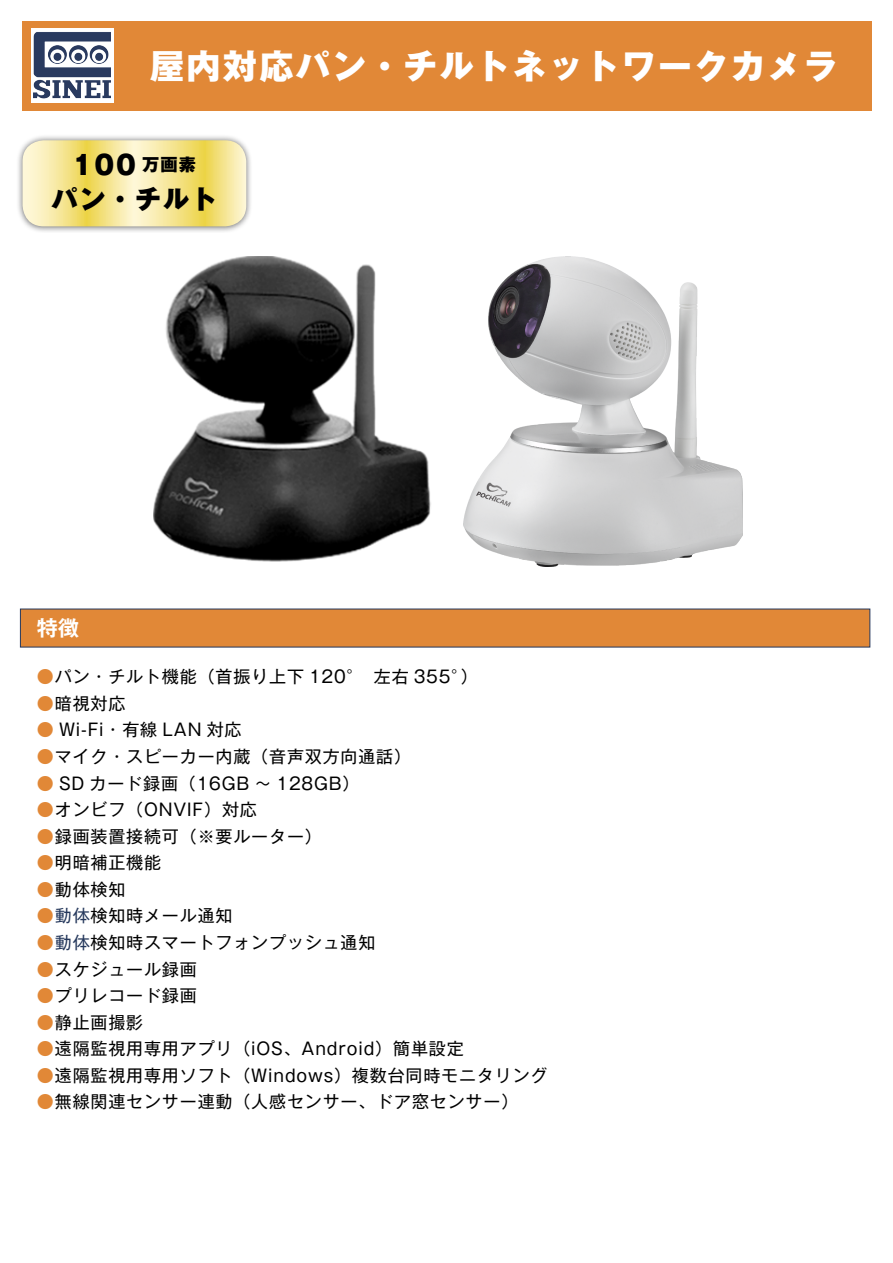
<style>
.page{position:relative;width:893px;height:1263px;background:#fff}
.page>*{position:absolute;margin:0;border:0;box-sizing:border-box;transform-origin:0 0}
.t1{font:800 34.05px "Gothic MB101 Pro";letter-spacing:.07em;color:#fff}
.t2{font:800 26.25px/34.2px "Gothic MB101 Pro";letter-spacing:.07em;color:#000}
.t3{font:700 21.3px "Gothic MB101 Pro De";color:#fff}
.t4{font:800 17.25px "Gothic MB101 Pro";color:#000}
.t5{font:16.95px "Gothic MB101 Pro";letter-spacing:.05em;color:#000}
.s1{color:#e18837}
.s2{color:#24375b}
</style>
<div class="page">
<div style="left:23px;top:21px;width:849px;height:89px;background:#e18837"></div>
<svg style="left:31px;top:28px;width:82px;height:75px"></svg>
<img style="left:34px;top:28px;width:76px;height:75px">
<img style="left:153px;top:256px;width:278px;height:306px">
<div style="left:20px;top:609px;width:850px;height:38px;background:#e18837"></div>
<div style="left:16px;top:134px;width:237px;height:99px;background:#000;opacity:.55"></div>
<svg style="left:23px;top:140px;width:223px;height:86px;background:#f5e597"></svg>
<img style="left:463px;top:256px;width:279px;height:310px">
<h1 class="t1" style="left:150px;top:37px;width:689px">屋内対応パン・チルトネットワークカメラ</h1>
<h2 class="t2" style="left:51px;top:144px;width:168px;text-indent:21px">100<br>パン・チルト</h2>
<p class="t4" style="left:142px;top:150px;width:55px">万画素</p>
<p class="t3" style="left:37px;top:610px;width:44px">特徴</p>
<p class="t5" style="left:37px;top:663px;width:328px"><span class="s1">●</span>パン・チルト機能（首振り上下 120°</p>
<p class="t5" style="left:37px;top:689px;width:90px"><span class="s1">●</span>暗視対応</p>
<p class="t5" style="left:37px;top:716px;width:206px"><span class="s1">●</span> Wi-Fi・有線 LAN 対応</p>
<p class="t5" style="left:37px;top:742px;width:376px"><span class="s1">●</span>マイク・スピーカー内蔵（音声双方向通話(</p>
<p class="t5" style="left:37px;top:769px;width:324px"><span class="s1">●</span> SD カード録画（16GB ～ 128GB(</p>
<p class="t5" style="left:37px;top:796px;width:221px"><span class="s1">●</span>オンビフ（ONVIF）対応</p>
<p class="t5" style="left:37px;top:822px;width:286px"><span class="s1">●</span>録画装置接続可（※要ルーター(</p>
<p class="t5" style="left:37px;top:849px;width:126px"><span class="s1">●</span>明暗補正機能</p>
<p class="t5" style="left:37px;top:875px;width:90px"><span class="s1">●</span>動体検知</p>
<p class="t5" style="left:37px;top:902px;width:197px"><span class="s1">●</span><span class="s2">動体</span>検知時メール通知</p>
<p class="t5" style="left:37px;top:928px;width:340px"><span class="s1">●</span><span class="s2">動体</span>検知時スマートフォンプッシュ通知</p>
<p class="t5" style="left:37px;top:955px;width:161px"><span class="s1">●</span>スケジュール録画</p>
<p class="t5" style="left:37px;top:982px;width:161px"><span class="s1">●</span>プリレコード録画</p>
<p class="t5" style="left:37px;top:1008px;width:108px"><span class="s1">●</span>静止画撮影</p>
<p class="t5" style="left:37px;top:1035px;width:428px"><span class="s1">●</span>遠隔監視用専用アプリ（iOS、Android）簡単設定</p>
<p class="t5" style="left:37px;top:1061px;width:512px"><span class="s1">●</span>遠隔監視用専用ソフト（Windows）複数台同時モニタリング</p>
<p class="t5" style="left:37px;top:1088px;width:483px"><span class="s1">●</span>無線関連センサー連動（人感センサー、ドア窓センサー(</p>
<p class="t5" style="left:461px;top:663px;width:19px">(</p>
<p class="t5" style="left:356px;top:663px;width:114px">　左右 355°</p>
</div>
